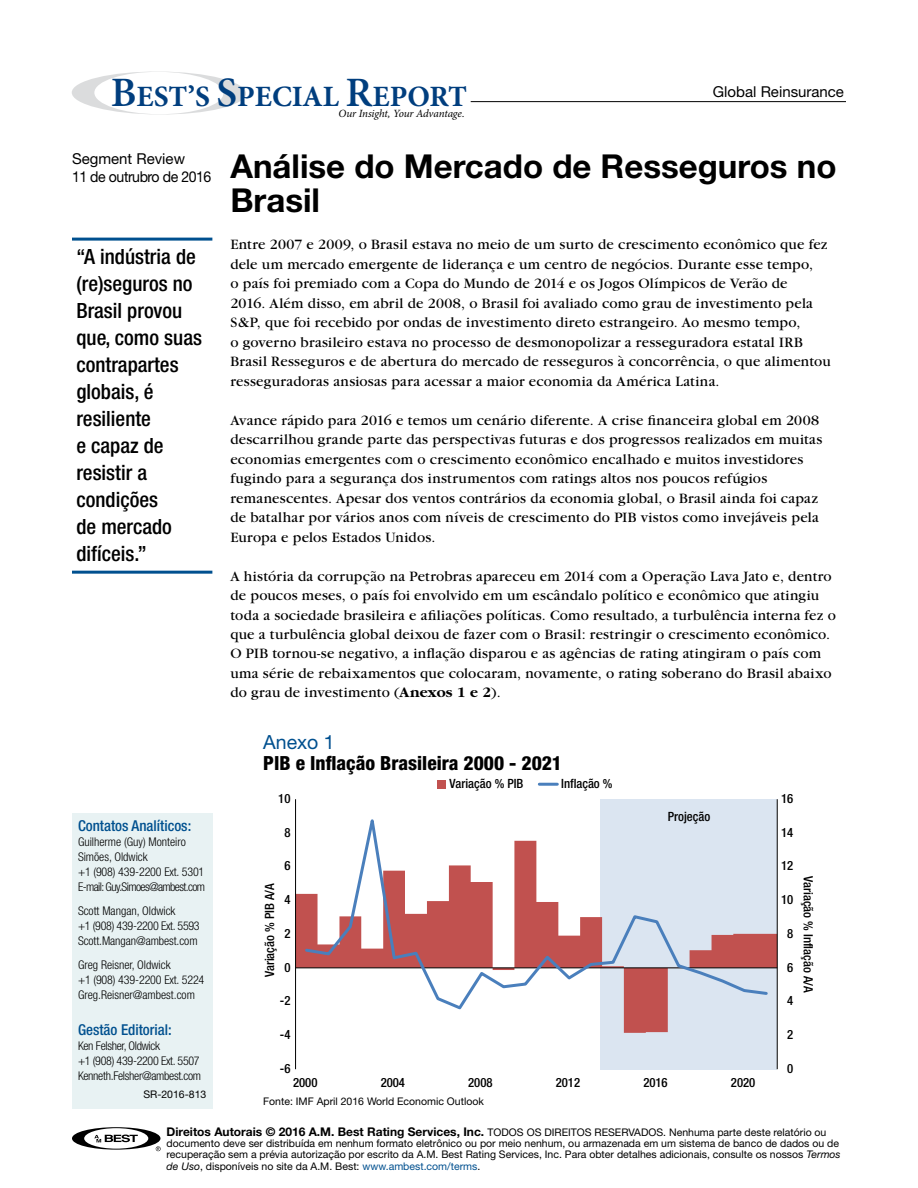
<style>
.page{position:relative;width:918px;height:1188px;background:#fff}
.page>*{position:absolute;margin:0;border:0;box-sizing:border-box;transform-origin:0 0}
.t1{font:700 33px/34.5px "Helvetica Neue";color:#000}
.t2{font:700 29.55px "Minion Pro";color:#003e7e}
.t3{font:500 condensed 21px/27px "Helvetica Neue";color:#000}
.t4{font:800 condensed 19.5px "Helvetica Neue";color:#000}
.t5{font:19.5px "Helvetica Neue";color:#00508f}
.t6{font:15px/19.5px "Garamond";letter-spacing:.015em;color:#000}
.t7{font:500 condensed 15px "Helvetica Neue";color:#00508f}
.t8{font:15px/18px "Helvetica Neue";letter-spacing:-.03em;color:#000}
.t9{font:15px "Helvetica Neue";color:#000}
.t10{font:500 condensed 12.75px "Helvetica Neue";color:#010101}
.t11{font:500 condensed 12.75px "Helvetica Neue";color:#000}
.t12{font:300 condensed 12px/15px "Helvetica Neue";letter-spacing:-.01em;color:#000}
.t13{font:italic 11.1px "Minion Pro";letter-spacing:-.015em;color:#000}
.t14{font:10.5px/11.2px "Helvetica Neue";color:#000}
.s1{font-weight:600;font-size:41.85px}
.s2{font-weight:700}
.s3{font-weight:700;font-size:12px}
.s4{font-style:italic}
.s5{color:#00508f}
</style>
<div class="page">
<hr style="left:471px;top:101px;width:375px;height:1px;background:#000">
<hr style="left:72px;top:238px;width:140px;height:3px;background:#00508f">
<hr style="left:72px;top:571px;width:140px;height:3px;background:#00508f">
<div style="left:72px;top:814px;width:140px;height:295px;background:#e8f2f3"></div>
<svg style="left:72px;top:72px;width:174px;height:43px"></svg>
<div style="left:601px;top:799px;width:176px;height:270px;background:#dbe5f1"></div>
<svg style="left:296px;top:841px;width:481px;height:192px"></svg>
<hr style="left:777px;top:799px;width:1px;height:270px;background:#000">
<hr style="left:295px;top:799px;width:1px;height:270px;background:#000">
<hr style="left:296px;top:967px;width:481px;height:1px;background:#000">
<svg style="left:303px;top:804px;width:467px;height:208px"></svg>
<div style="left:437px;top:780px;width:9px;height:9px;background:#c1514f"></div>
<hr style="left:539px;top:783px;width:18px;height:3px;background:#4a7fbc">
<svg style="left:72px;top:1127px;width:89px;height:24px"></svg>
<h2 class="t2" style="left:111px;top:76px;width:358px"><span class="s1">B</span>EST’S <span class="s1">S</span>PECIAL <span class="s1">R</span>EPORT</h2>
<p class="t13" style="left:339px;top:106px;width:128px">Our Insight, Your Advantage.</p>
<p class="t9" style="left:713px;top:82px;width:133px">Global Reinsurance</p>
<p class="t8" style="left:72px;top:149px;width:141px">Segment Review<br>11 de outrubro de 2016</p>
<h3 class="t3" style="left:76px;top:242px;width:127px">“A indústria de (re)seguros no<br>Brasil provou que, como suas contrapartes globais, é resiliente<br>e capaz de resistir a condições<br>de mercado difíceis.”</h3>
<h1 class="t1" style="left:230px;top:148px;width:608px">Análise do Mercado de Resseguros no<br>Brasil</h1>
<p class="t6" style="left:230px;top:235px;width:602px">Entre 2007 e 2009, o Brasil estava no meio de um surto de crescimento econômico que fez dele um mercado emergente de liderança e um centro de negócios. Durante esse tempo,<br>o país foi premiado com a Copa do Mundo de 2014 e os Jogos Olímpicos de Verão de<br>2016. Além disso, em abril de 2008, o Brasil foi avaliado como grau de investimento pela S&amp;P, que foi recebido por ondas de investimento direto estrangeiro. Ao mesmo tempo,<br>o governo brasileiro estava no processo de desmonopolizar a resseguradora estatal IRB Brasil Resseguros e de abertura do mercado de resseguros à concorrência, o que alimentou resseguradoras ansiosas para acessar a maior economia da América Latina.</p>
<p class="t6" style="left:230px;top:410px;width:593px">Avance rápido para 2016 e temos um cenário diferente. A crise financeira global em 2008 descarrilhou grande parte das perspectivas futuras e dos progressos realizados em muitas economias emergentes com o crescimento econômico encalhado e muitos investidores fugindo para a segurança dos instrumentos com ratings altos nos poucos refúgios remanescentes. Apesar dos ventos contrários da economia global, o Brasil ainda foi capaz de batalhar por vários anos com níveis de crescimento do PIB vistos como invejáveis pela Europa e pelos Estados Unidos.</p>
<p class="t6" style="left:230px;top:566px;width:607px">A história da corrupção na Petrobras apareceu em 2014 com a Operação Lava Jato e, dentro de poucos meses, o país foi envolvido em um escândalo político e econômico que atingiu toda a sociedade brasileira e afiliações políticas. Como resultado, a turbulência interna fez o que a turbulência global deixou de fazer com o Brasil: restringir o crescimento econômico.<br>O PIB tornou-se negativo, a inflação disparou e as agências de rating atingiram o país com uma série de rebaixamentos que colocaram, novamente, o rating soberano do Brasil abaixo do grau de investimento (<span class="s2">Anexos 1 e 2</span>).</p>
<h3 class="t5" style="left:263px;top:730px;width:73px">Anexo 1</h3>
<h3 class="t4" style="left:263px;top:751px;width:300px">PIB e Inflação Brasileira 2000 - 2021</h3>
<p class="t11" style="left:450px;top:776px;width:75px">Variação % PIB</p>
<p class="t11" style="left:561px;top:776px;width:53px">Inflação %</p>
<p class="t10" style="left:278px;top:791px;width:14px">10</p>
<p class="t10" style="left:781px;top:791px;width:14px">16</p>
<p class="t10" style="left:668px;top:809px;width:44px">Projeção</p>
<p class="t7" style="left:78px;top:817px;width:115px">Contatos Analíticos:</p>
<p class="t12" style="left:78px;top:835px;width:129px">Guilherme (Guy) Monteiro<br>Simões, Oldwick<br>+1 (908) 439-2200 Ext. 5301<br>E-mail: Guy.Simoes@ambest.com</p>
<p class="t12" style="left:78px;top:904px;width:123px">Scott Mangan, Oldwick<br>+1 (908) 439-2200 Ext. 5593<br>Scott.Mangan@ambest.com</p>
<p class="t12" style="left:78px;top:958px;width:128px">Greg Reisner, Oldwick<br>+1 (908) 439-2200 Ext. 5224<br>Greg.Reisner@ambest.com</p>
<p class="t7" style="left:78px;top:1021px;width:95px">Gestão Editorial:</p>
<p class="t12" style="left:78px;top:1039px;width:125px">Ken Felsher, Oldwick<br>+1 (908) 439-2200 Ext. 5507<br>Kenneth.Felsher@ambest.com</p>
<p class="t14" style="left:143px;top:1089px;width:65px">SR-2016-813</p>
<p class="t10" style="left:284px;top:824px;width:8px">8</p>
<p class="t10" style="left:781px;top:824px;width:14px">14</p>
<p class="t10" style="left:284px;top:858px;width:8px">6</p>
<p class="t10" style="left:781px;top:858px;width:14px">12</p>
<p class="t10" style="left:816px;top:876px;width:119px;rotate:90deg">Variação % Inflação A/A</p>
<p class="t10" style="left:262px;top:977px;width:96px;rotate:-90deg">Variação % PIB A/A</p>
<p class="t10" style="left:284px;top:892px;width:8px">4</p>
<p class="t10" style="left:781px;top:892px;width:14px">10</p>
<p class="t10" style="left:284px;top:926px;width:8px">2</p>
<p class="t10" style="left:787px;top:926px;width:8px">8</p>
<p class="t10" style="left:284px;top:960px;width:8px">0</p>
<p class="t10" style="left:787px;top:960px;width:8px">6</p>
<p class="t10" style="left:280px;top:993px;width:12px">-2</p>
<p class="t10" style="left:787px;top:993px;width:8px">4</p>
<p class="t10" style="left:280px;top:1027px;width:12px">-4</p>
<p class="t10" style="left:787px;top:1027px;width:8px">2</p>
<p class="t10" style="left:280px;top:1061px;width:12px">-6</p>
<p class="t10" style="left:787px;top:1061px;width:8px">0</p>
<p class="t10" style="left:293px;top:1075px;width:26px">2000</p>
<p class="t10" style="left:381px;top:1075px;width:26px">2004</p>
<p class="t10" style="left:468px;top:1075px;width:26px">2008</p>
<p class="t10" style="left:556px;top:1075px;width:26px">2012</p>
<p class="t10" style="left:643px;top:1075px;width:26px">2016</p>
<p class="t10" style="left:731px;top:1075px;width:26px">2020</p>
<p class="t14" style="left:263px;top:1096px;width:222px">Fonte: IMF April 2016 World Economic Outlook</p>
<p class="t14" style="left:167px;top:1126px;width:676px"><span class="s3">Direitos Autorais © 2016 A.M. Best Rating Services, Inc.</span> TODOS OS DIREITOS RESERVADOS. Nenhuma parte deste relatório ou documento deve ser distribuída em nenhum formato eletrônico ou por meio nenhum, ou armazenada em um sistema de banco de dados ou de recuperação sem a prévia autorização por escrito da A.M. Best Rating Services, Inc. Para obter detalhes adicionais, consulte os nossos <span class="s4">Termos de Uso</span>, disponíveis no site da A.M. Best: <span class="s5">www.ambest.com/terms</span>.</p>
</div>
